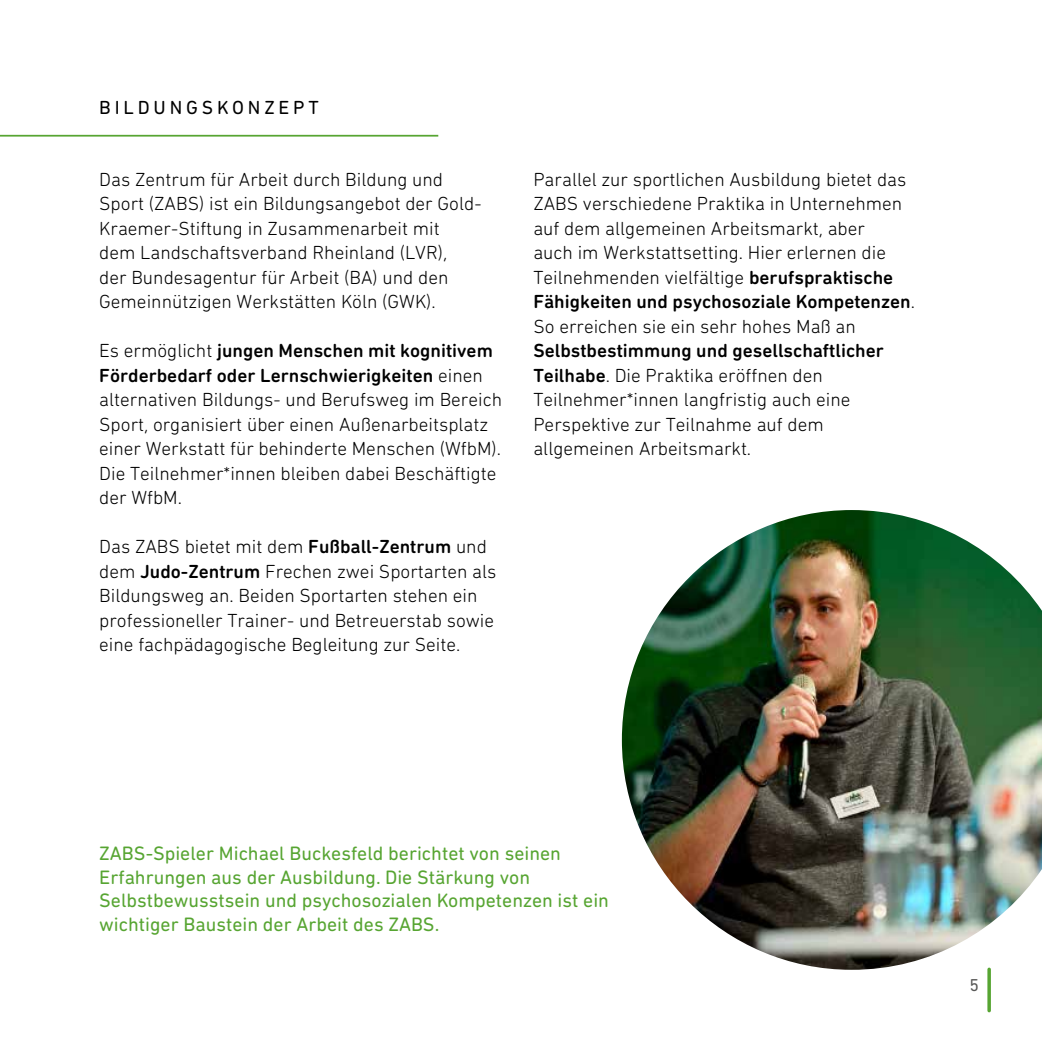
<style>
.page{position:relative;width:1042px;height:1042px;background:#fff}
.page>*{position:absolute;margin:0;border:0;box-sizing:border-box;transform-origin:0 0}
.t1{font:19.78px/23.6px "DIN Next Rounded LT Pro";color:#57a532}
.t2{font:300 19.25px/24.5px "DIN Next Rounded LT Pro";color:#000}
.t3{font:19.25px "DIN Next Rounded LT Pro";letter-spacing:.2em;color:#000}
.t4{font:17.5px "DIN Next Rounded LT Pro";color:#575756}
.s1{font-weight:500}
</style>
<div class="page">
<svg style="left:987px;top:970px;width:4px;height:40px"></svg>
<img style="left:622px;top:510px;width:420px;height:460px">
<hr style="left:0;top:135px;width:438px;height:2px;background:#57a532">
<p class="t3" style="left:99px;top:96px;width:221px">BILDUNGSKONZEPT</p>
<p class="t2" style="left:99px;top:167px;width:384px">Das Zentrum für Arbeit durch Bildung und Sport (ZABS) ist ein Bildungsangebot der Gold-Kraemer-Stiftung in Zusammenarbeit mit<br>dem Landschaftsverband Rheinland (LVR),<br>der Bundesagentur für Arbeit (BA) und den Gemeinnützigen Werkstätten Köln (GWK).</p>
<p class="t2" style="left:99px;top:338px;width:404px">Es ermöglicht <span class="s1">jungen Menschen mit kognitivem Förderbedarf oder Lernschwierigkeiten</span> einen alternativen Bildungs- und Berufsweg im Bereich Sport, organisiert über einen Außenarbeitsplatz einer Werkstatt für behinderte Menschen (WfbM).<br>Die Teilnehmer*innen bleiben dabei Beschäftigte der WfbM.</p>
<p class="t2" style="left:99px;top:534px;width:399px">Das ZABS bietet mit dem <span class="s1">Fußball-Zentrum</span> und dem <span class="s1">Judo-Zentrum</span> Frechen zwei Sportarten als Bildungsweg an. Beiden Sportarten stehen ein professioneller Trainer- und Betreuerstab sowie eine fachpädagogische Begleitung zur Seite.</p>
<p class="t2" style="left:533px;top:167px;width:383px">Parallel zur sportlichen Ausbildung bietet das ZABS verschiedene Praktika in Unternehmen auf dem allgemeinen Arbeitsmarkt, aber<br>auch im Werkstattsetting. Hier erlernen die Teilnehmenden vielfältige <span class="s1">berufspraktische Fähigkeiten und psychosoziale Kompetenzen</span>.<br>So erreichen sie ein sehr hohes Maß an</p>
<p class="t2" style="left:533px;top:338px;width:352px"><span class="s1">Selbstbestimmung und gesellschaftlicher Teilhabe</span>. Die Praktika eröffnen den Teilnehmer*innen langfristig auch eine Perspektive zur Teilnahme auf dem allgemeinen Arbeitsmarkt.</p>
<p class="t1" style="left:99px;top:841px;width:511px">ZABS-Spieler Michael Buckesfeld berichtet von seinen Erfahrungen aus der Ausbildung. Die Stärkung von Selbstbewusstsein und psychosozialen Kompetenzen ist ein wichtiger Baustein der Arbeit des ZABS.</p>
<p class="t4" style="left:969px;top:974px;width:11px">5</p>
</div>
